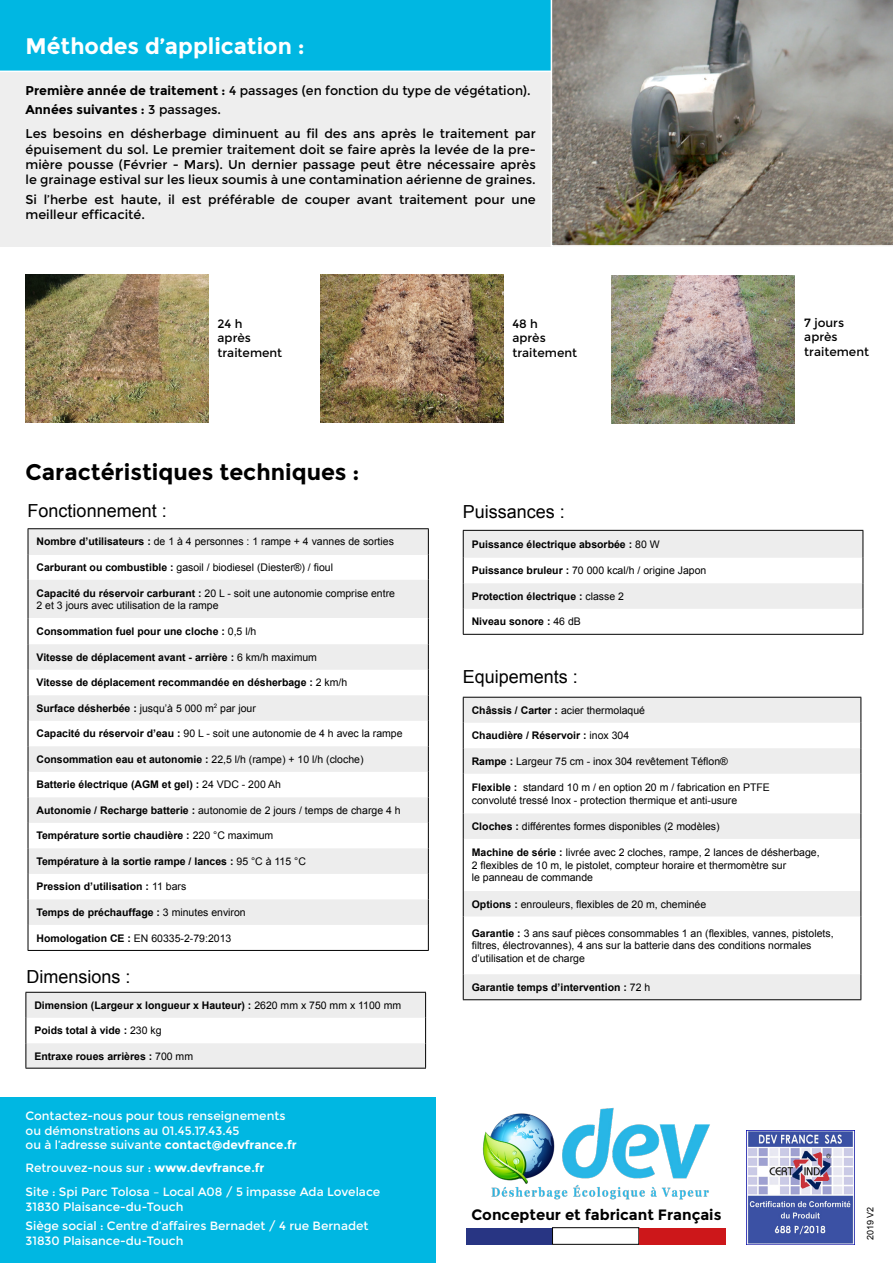
<style>
.page{position:relative;width:893px;height:1263px;background:#fff}
.page>*{position:absolute;margin:0;border:0;box-sizing:border-box;transform-origin:0 0}
.t1{font:700 22.5px "Montserrat";color:#000}
.t2{font:700 22.5px "Montserrat";color:#fff}
.t3{font:18px "Arial";color:#000}
.t4{font:700 15px "Montserrat";color:#000}
.t5{font:12.75px/15.3px "Montserrat";color:#000}
.t6{font:12px/14.4px "Montserrat";color:#fff}
.t7{font:12px/14.4px "Montserrat";color:#000}
.t8{font:10.5px/12.6px "Arial";color:#000}
.t9{font:700 10.5px "Arial";color:#000}
.t10{font:9px "Arial";color:#000}
.s1{font-weight:700}
.s2{font-weight:400}
</style>
<div class="page">
<div style="left:0;top:1097px;width:436px;height:166px;background:#00b7e2"></div>
<div style="left:0;top:4px;width:893px;height:243px;background:#eee"></div>
<div style="left:0;top:0;width:551px;height:72px;background:#00b7e2"></div>
<svg style="left:551px;top:0;width:342px;height:247px;background:#908c84"></svg>
<img style="left:26px;top:275px;width:182px;height:148px">
<img style="left:611px;top:276px;width:183px;height:147px">
<img style="left:321px;top:275px;width:182px;height:148px">
<hr style="left:28px;top:528px;width:401px;height:1px;background:#000">
<svg style="left:28px;top:529px;width:401px;height:421px"></svg>
<hr style="left:28px;top:950px;width:401px;height:1px;background:#000">
<svg style="left:26px;top:992px;width:400px;height:76px"></svg>
<hr style="left:26px;top:1068px;width:400px;height:1px;background:#000">
<svg style="left:463px;top:530px;width:401px;height:104px"></svg>
<hr style="left:463px;top:634px;width:400px;height:1px;background:#000">
<svg style="left:464px;top:698px;width:396px;height:301px"></svg>
<hr style="left:463px;top:697px;width:398px;height:1px;background:#000">
<svg style="left:463px;top:698px;width:1px;height:76px"></svg>
<svg style="left:860px;top:698px;width:1px;height:76px"></svg>
<hr style="left:463px;top:774px;width:1px;height:39px;background:#000">
<hr style="left:860px;top:774px;width:1px;height:39px;background:#000">
<svg style="left:463px;top:813px;width:1px;height:26px"></svg>
<svg style="left:860px;top:813px;width:1px;height:26px"></svg>
<hr style="left:463px;top:839px;width:1px;height:52px;background:#000">
<hr style="left:860px;top:839px;width:1px;height:52px;background:#000">
<svg style="left:463px;top:891px;width:1px;height:25px"></svg>
<svg style="left:860px;top:891px;width:1px;height:25px"></svg>
<hr style="left:463px;top:916px;width:1px;height:58px;background:#000">
<hr style="left:860px;top:916px;width:1px;height:58px;background:#000">
<svg style="left:463px;top:974px;width:1px;height:25px"></svg>
<svg style="left:860px;top:974px;width:1px;height:25px"></svg>
<hr style="left:463px;top:999px;width:398px;height:1px;background:#000">
<div style="left:466px;top:1228px;width:86px;height:16px;background:#283583"></div>
<div style="left:552px;top:1227px;width:87px;height:17px;border:1px solid #000"></div>
<div style="left:639px;top:1228px;width:86px;height:16px;background:#cd171a"></div>
<img style="left:483px;top:1108px;width:227px;height:91px">
<img style="left:747px;top:1130px;width:107px;height:115px">
<h1 class="t2" style="left:26px;top:33px;width:281px">Méthodes d’application :</h1>
<p class="t5" style="left:26px;top:81px;width:507px;line-height:19.5px"><span class="s1">Première année de traitement :</span> 4 passages (en fonction du type de végétation).<br><span class="s1">Années suivantes :</span> 3 passages.</p>
<p class="t5" style="left:26px;top:126px;width:512px;text-align:justify">Les besoins en désherbage diminuent au fil des ans après le traitement par épuisement du sol. Le premier traitement doit se faire après la levée de la pre&shy;mière pousse (Février - Mars). Un dernier passage peut être nécessaire après le grainage estival sur les lieux soumis à une contamination aérienne de graines.</p>
<p class="t5" style="left:26px;top:192px;width:512px">Si l’herbe est haute, il est préférable de couper avant traitement pour une meilleur efficacité.</p>
<p class="t7" style="left:218px;top:316px;width:66px">24 h<br>après traitement</p>
<p class="t7" style="left:512px;top:316px;width:66px">48 h<br>après traitement</p>
<p class="t7" style="left:804px;top:315px;width:66px">7 jours après traitement</p>
<h1 class="t1" style="left:26px;top:458px;width:336px">Caractéristiques techniques :</h1>
<h2 class="t3" style="left:28px;top:499px;width:141px">Fonctionnement :</h2>
<p class="t8" style="left:37px;top:535px;width:359px"><span class="s1">Nombre d’utilisateurs :</span> de 1 à 4 personnes : 1 rampe + 4 vannes de sorties</p>
<p class="t8" style="left:37px;top:561px;width:298px"><span class="s1">Carburant ou combustible :</span> gasoil / biodiesel (Diester®) / fioul</p>
<p class="t8" style="left:37px;top:587px;width:360px"><span class="s1">Capacité du réservoir carburant :</span> 20 L - soit une autonomie comprise entre<br>2 et 3 jours avec utilisation de la rampe</p>
<p class="t9" style="left:37px;top:625px;width:221px">Consommation fuel pour une cloche : <span class="s2">0,5 l/h</span></p>
<p class="t9" style="left:37px;top:650px;width:282px">Vitesse de déplacement avant - arrière : <span class="s2">6 km/h maximum</span></p>
<p class="t9" style="left:37px;top:676px;width:312px">Vitesse de déplacement recommandée en désherbage : <span class="s2">2 km/h</span></p>
<p class="t8" style="left:37px;top:702px;width:221px"><span class="s1">Surface désherbée :</span> jusqu’à 5 000 m<sup>2</sup> par jour</p>
<p class="t8" style="left:37px;top:727px;width:368px"><span class="s1">Capacité du réservoir d’eau :</span> 90 L - soit une autonomie de 4 h avec la rampe</p>
<p class="t8" style="left:37px;top:753px;width:329px"><span class="s1">Consommation eau et autonomie :</span> 22,5 l/h (rampe) + 10 l/h (cloche)</p>
<p class="t9" style="left:37px;top:778px;width:246px">Batterie électrique (AGM et gel) : <span class="s2">24 VDC - 200 Ah</span></p>
<p class="t8" style="left:37px;top:804px;width:366px"><span class="s1">Autonomie / Recharge batterie :</span> autonomie de 2 jours / temps de charge 4 h</p>
<p class="t9" style="left:37px;top:829px;width:238px">Température sortie chaudière : <span class="s2">220 °C maximum</span></p>
<p class="t9" style="left:37px;top:854px;width:271px">Température à la sortie rampe / lances : <span class="s2">95 °C à 115 °C</span></p>
<p class="t9" style="left:37px;top:880px;width:151px">Pression d’utilisation : <span class="s2">11 bars</span></p>
<p class="t9" style="left:37px;top:905px;width:211px">Temps de préchauffage : <span class="s2">3 minutes environ</span></p>
<p class="t8" style="left:37px;top:932px;width:196px"><span class="s1">Homologation CE :</span> EN 60335-2-79:2013</p>
<h2 class="t3" style="left:27px;top:964px;width:106px">Dimensions :</h2>
<p class="t9" style="left:34px;top:998px;width:368px">Dimension (Largeur x longueur x Hauteur) : <span class="s2">2620 mm x 750 mm x 1100 mm</span></p>
<p class="t9" style="left:34px;top:1024px;width:129px">Poids total à vide : <span class="s2">230 kg</span></p>
<p class="t9" style="left:34px;top:1049px;width:160px">Entraxe roues arrières : <span class="s2">700 mm</span></p>
<p class="t6" style="left:26px;top:1109px;width:273px">Contactez-nous pour tous renseignements ou démonstrations au 01.45.17.43.45<br>ou à l’adresse suivante <span class="s1">contact@devfrance.fr</span></p>
<p class="t6" style="left:26px;top:1156px;width:356px;line-height:23.5px">Retrouvez-nous sur : <span class="s1">www.devfrance.fr<br></span>Site : Spi Parc Tolosa – Local A08 / 5 impasse Ada Lovelace</p>
<p class="t6" style="left:26px;top:1197px;width:345px;line-height:19.2px">31830 Plaisance-du-Touch<br>Siège social : Centre d’affaires Bernadet / 4 rue Bernadet</p>
<p class="t6" style="left:26px;top:1233px;width:159px">31830 Plaisance-du-Touch</p>
<h2 class="t3" style="left:463px;top:499px;width:104px">Puissances :</h2>
<p class="t9" style="left:472px;top:537px;width:189px">Puissance électrique absorbée : <span class="s2">80 W</span></p>
<p class="t8" style="left:472px;top:564px;width:236px"><span class="s1">Puissance bruleur :</span> 70 000 kcal/h / origine Japon</p>
<p class="t9" style="left:472px;top:589px;width:154px">Protection électrique : <span class="s2">classe 2</span></p>
<p class="t9" style="left:472px;top:615px;width:111px">Niveau sonore : <span class="s2">46 dB</span></p>
<h2 class="t3" style="left:463px;top:665px;width:117px">Equipements :</h2>
<p class="t8" style="left:472px;top:704px;width:175px"><span class="s1">Châssis / Carter :</span> acier thermolaqué</p>
<p class="t9" style="left:472px;top:729px;width:159px">Chaudière / Réservoir : <span class="s2">inox 304</span></p>
<p class="t8" style="left:472px;top:755px;width:258px"><span class="s1">Rampe :</span> Largeur 75 cm - inox 304 revêtement Téflon®</p>
<p class="t8" style="left:472px;top:781px;width:300px"><span class="s1">Flexible :</span> standard 10 m / en option 20 m / fabrication en PTFE convoluté tressé Inox - protection thermique et anti-usure</p>
<p class="t8" style="left:472px;top:820px;width:249px"><span class="s1">Cloches :</span> différentes formes disponibles (2 modèles)</p>
<p class="t8" style="left:472px;top:846px;width:349px"><span class="s1">Machine de série :</span> livrée avec 2 cloches, rampe, 2 lances de désherbage,<br>2 flexibles de 10 m, le pistolet, compteur horaire et thermomètre sur<br>le panneau de commande</p>
<p class="t8" style="left:472px;top:898px;width:236px"><span class="s1">Options :</span> enrouleurs, flexibles de 20 m, cheminée</p>
<p class="t8" style="left:472px;top:927px;width:363px"><span class="s1">Garantie :</span> 3 ans sauf pièces consommables 1 an (flexibles, vannes, pistolets, filtres, électrovannes), 4 ans sur la batterie dans des conditions normales d’utilisation et de charge</p>
<p class="t9" style="left:472px;top:980px;width:180px">Garantie temps d’intervention : <span class="s2">72 h</span></p>
<h3 class="t4" style="left:472px;top:1206px;width:251px">Concepteur et fabricant Français</h3>
<p class="t10" style="left:865px;top:1240px;width:35px;rotate:-90deg">2019 V2</p>
</div>
